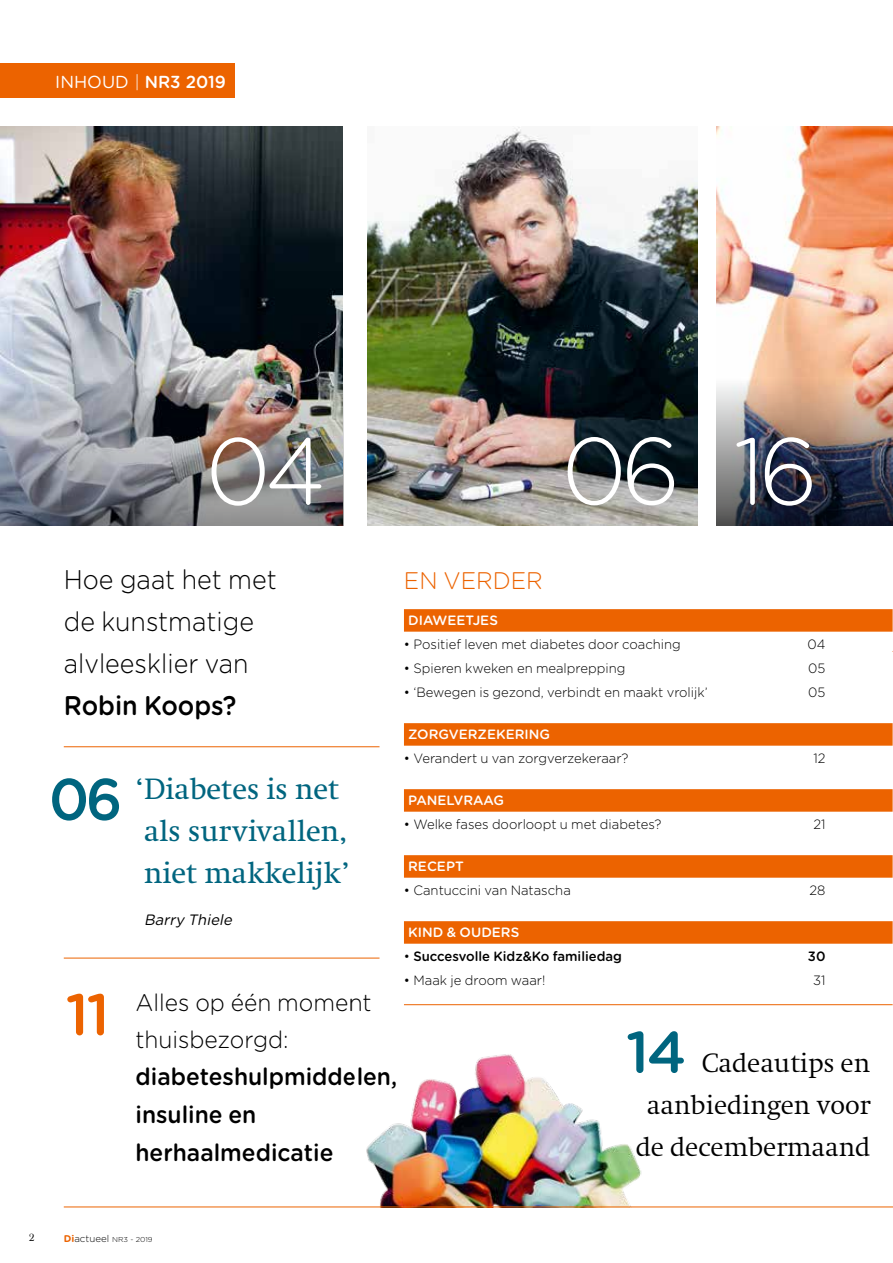
<style>
.page{position:relative;width:893px;height:1263px;background:#fff}
.page>*{position:absolute;margin:0;border:0;box-sizing:border-box;transform-origin:0 0}
.t1{font:300 94.5px "Gotham Rounded";color:#fff}
.t2{font:500 58.5px "Gotham Rounded";color:#00657f;scale:.95 1}
.t3{font:500 58.5px "Gotham Rounded";color:#ec6300}
.t4{font:500 58.5px "Gotham Rounded";color:#00657f}
.t5{font:30px/42px "Swift LT Std";color:#00657f}
.t6{font:300 27px/42px "Swift LT Std";color:#000;text-align:right}
.t7{font:300 27px/42px "Gotham Rounded";color:#000;scale:.93 1}
.t8{font:500 27px "Gotham Rounded";color:#000;scale:.93 1}
.t9{font:500 24px/37.5px "Gotham Rounded";color:#000;scale:.95 1}
.t10{font:300 24px/37.5px "Gotham Rounded";color:#000;scale:.95 1}
.t11{font:300 24px "Gotham Rounded";color:#ec6300;scale:.96 1}
.t12{font:500 17.4px "Gotham Rounded";color:#fff}
.t13{font:italic 15px "Gotham Rounded";color:#000}
.t14{font:300 13.5px "Gotham Rounded";color:#000}
.t15{font:500 13.5px "Gotham Rounded";color:#fff}
.t16{font:500 13.5px "Gotham Rounded";color:#000}
.t17{font:10.5px "Baskerville BQ";color:#000}
.t18{font:300 7.2px "Gotham Rounded";color:#000;scale:1.05 1}
.s1{font-weight:400}
.s2{font-weight:300}
.s3{font-weight:700;font-size:9.75px;color:#ec6300}
.s4{font-size:9.75px}
</style>
<div class="page">
<hr style="left:64px;top:746px;width:315px;height:1px;background:#ec6300">
<div style="left:404px;top:609px;width:489px;height:23px;background:#ec6300"></div>
<div style="left:404px;top:723px;width:489px;height:23px;background:#ec6300"></div>
<div style="left:404px;top:789px;width:489px;height:23px;background:#ec6300"></div>
<div style="left:404px;top:855px;width:489px;height:23px;background:#ec6300"></div>
<div style="left:404px;top:921px;width:489px;height:23px;background:#ec6300"></div>
<img style="left:0;top:127px;width:343px;height:252px">
<img style="left:368px;top:127px;width:329px;height:398px">
<img style="left:717px;top:127px;width:176px;height:252px">
<div style="left:0;top:64px;width:234px;height:34px;background:#ec6300"></div>
<hr style="left:404px;top:1004px;width:489px;height:1px;background:#ec6300">
<hr style="left:64px;top:958px;width:315px;height:1px;background:#ec6300">
<img style="left:717px;top:379px;width:176px;height:147px">
<img style="left:0;top:379px;width:343px;height:147px">
<div style="left:353px;top:946px;width:300px;height:261px;background:#fff"></div>
<img style="left:366px;top:1054px;width:276px;height:152px">
<hr style="left:64px;top:1206px;width:829px;height:1px;background:#ec6300">
<p class="t12" style="left:55px;top:69px;width:172px"><span class="s1">INHOUD</span> <span class="s2">|</span> NR3 2019</p>
<h1 class="t1" style="left:206px;top:408px;width:122px">04</h1>
<h1 class="t1" style="left:562px;top:408px;width:258px">06 16</h1>
<h3 class="t7" style="left:64px;top:557px;width:231px">Hoe gaat het met de kunstmatige alvleesklier van</h3>
<h3 class="t8" style="left:64px;top:686px;width:187px">Robin Koops?</h3>
<h2 class="t2" style="left:49px;top:757px;width:79px">06</h2>
<h3 class="t5" style="left:135px;top:768px;width:216px">‘Diabetes is net als survivallen, niet makkelijk’</h3>
<p class="t13" style="left:144px;top:909px;width:93px">Barry Thiele</p>
<h2 class="t3" style="left:66px;top:973px;width:45px">11</h2>
<h3 class="t10" style="left:136px;top:982px;width:250px">Alles op één moment thuisbezorgd:</h3>
<h3 class="t9" style="left:136px;top:1057px;width:277px">diabeteshulpmiddelen, insuline en herhaalmedicatie</h3>
<h3 class="t11" style="left:404px;top:564px;width:146px">EN VERDER</h3>
<p class="t15" style="left:408px;top:611px;width:91px">DIAWEETJES</p>
<p class="t14" style="left:404px;top:635px;width:278px">• Positief leven met diabetes door coaching</p>
<p class="t14" style="left:807px;top:635px;width:19px">04</p>
<p class="t14" style="left:404px;top:659px;width:223px">• Spieren kweken en mealprepping</p>
<p class="t14" style="left:808px;top:659px;width:19px">05</p>
<p class="t14" style="left:404px;top:683px;width:305px">• ‘Bewegen is gezond, verbindt en maakt vrolijk’</p>
<p class="t14" style="left:808px;top:683px;width:19px">05</p>
<p class="t15" style="left:408px;top:725px;width:143px">ZORGVERZEKERING</p>
<p class="t14" style="left:404px;top:749px;width:226px">• Verandert u van zorgverzekeraar?</p>
<p class="t14" style="left:813px;top:749px;width:14px">12</p>
<p class="t15" style="left:408px;top:791px;width:97px">PANELVRAAG</p>
<p class="t14" style="left:404px;top:815px;width:259px">• Welke fases doorloopt u met diabetes?</p>
<p class="t14" style="left:813px;top:815px;width:14px">21</p>
<p class="t15" style="left:408px;top:857px;width:57px">RECEPT</p>
<p class="t14" style="left:404px;top:881px;width:168px">• Cantuccini van Natascha</p>
<p class="t14" style="left:809px;top:881px;width:17px">28</p>
<p class="t15" style="left:408px;top:923px;width:113px">KIND &amp; OUDERS</p>
<p class="t16" style="left:404px;top:947px;width:220px"><span class="s2">•</span> Succesvolle Kidz&amp;Ko familiedag</p>
<p class="t16" style="left:808px;top:947px;width:19px">30</p>
<p class="t14" style="left:404px;top:971px;width:143px">• Maak je droom waar!</p>
<p class="t14" style="left:813px;top:971px;width:14px">31</p>
<h2 class="t4" style="left:626px;top:1010px;width:62px">14</h2>
<h3 class="t6" style="left:636px;top:1042px;width:236px">Cadeautips en aanbiedingen voor de decembermaand</h3>
<p class="t17" style="left:29px;top:1232px;width:7px">2</p>
<p class="t18" style="left:64px;top:1234px;width:86px"><span class="s3">Di</span><span class="s4">actueel</span> NR3 - 2019</p>
</div>
